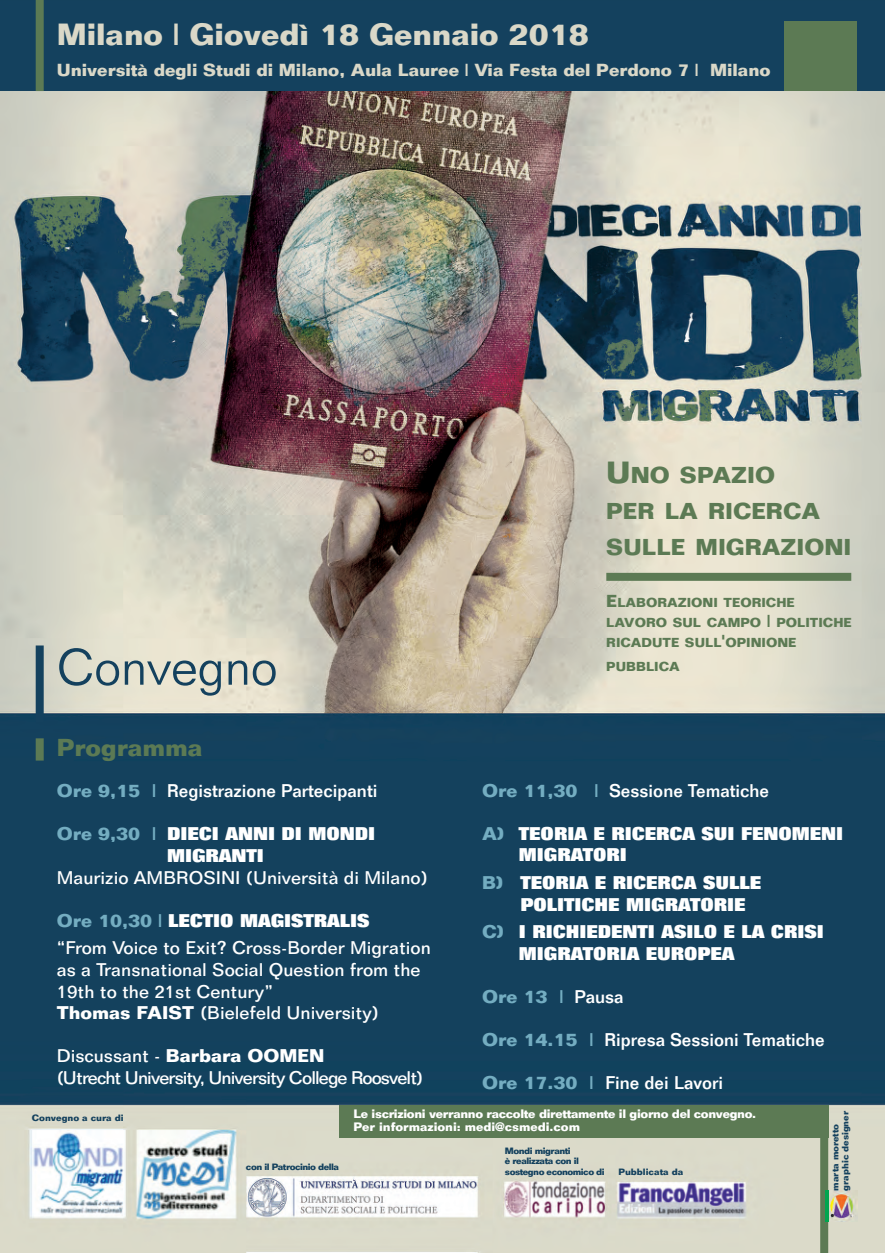
<style>
.page{position:relative;width:885px;height:1253px;background:#fff}
.page>*{position:absolute;margin:0;border:0;box-sizing:border-box;transform-origin:0 0}
.t1{font:300 50px "Folio BT";color:#14415e}
.t2{font:700 30px "Folio";color:#dad8c8}
.t3{font:700 24px "Folio";color:#5c7a54}
.t4{font:700 22.5px/36px "Folio";color:#5c7a54}
.t5{font:800 18px/21.6px "Folio";color:#fff}
.t6{font:500 18px/21.6px "Folio BT";color:#fff}
.t7{font:500 18px "Folio";color:#fff}
.t8{font:500 18px "Folio BT";letter-spacing:-.05em;color:#fff}
.t9{font:700 18px "Folio";color:#fff}
.t10{font:700 18px "Folio";color:#74adc1}
.t11{font:700 17.1px "Folio";color:#dad8c8}
.t12{font:700 12.8px/20.4px "Folio";color:#5c7a54}
.t13{font:700 12px/13px "Folio";letter-spacing:-.025em;color:#fff}
.t14{font:700 9px/10.8px "Folio";letter-spacing:-.05em;color:#14415e}
.t15{font:700 9px/10px "Folio";color:#14415e}
.s1{font-weight:700;color:#74adc1}
.s2{font-family:"Folio";font-weight:700}
.s3{font-family:"Folio BT";font-weight:500}
.s4{font-size:30px}
.s5{font-size:17px}
.s6{font-weight:500;color:#fff}
</style>
<div class="page">
<img style="left:1px;top:0;width:883px;height:1253px">
<div style="left:606px;top:573px;width:245px;height:8px;background:#5c7a54"></div>
<div style="left:36px;top:645px;width:8px;height:78px;background:#14415e"></div>
<div style="left:36px;top:738px;width:8px;height:23px;background:#5c7a54"></div>
<div style="left:339px;top:1105px;width:489px;height:33px;background:#5c7a54"></div>
<div style="left:0;top:1px;width:884px;height:90px;background:#14415e"></div>
<div style="left:36px;top:0;width:8px;height:91px;background:#5c7a54"></div>
<div style="left:820px;top:1105px;width:8px;height:148px;background:#5c7a54"></div>
<div style="left:784px;top:21px;width:72px;height:70px;background:#5c7a54"></div>
<img style="left:825px;top:1191px;width:32px;height:30px">
<h2 class="t2" style="left:57px;top:24px;width:533px">Milano | Giovedì 18 Gennaio 2018</h2>
<p class="t11" style="left:57px;top:64px;width:715px">Università degli Studi di Milano, Aula Lauree | Via Festa del Perdono 7 | Milano</p>
<h1 class="t1" style="left:57px;top:649px;width:222px">Convegno</h1>
<h3 class="t3" style="left:57px;top:739px;width:147px">Programma</h3>
<p class="t7" style="left:57px;top:784px;width:322px"><span class="s1">Ore 9,15 |</span> Registrazione Partecipanti</p>
<p class="t5" style="left:57px;top:825px;width:320px;text-align:center"><span class="s1">Ore 9,30 |</span> DIECI ANNI DI MONDI<br>MIGRANTI</p>
<p class="t6" style="left:57px;top:868px;width:373px">Maurizio AMBROSINI (Università di Milano)</p>
<p class="t5" style="left:57px;top:911px;width:314px"><span class="s1">Ore 10,30 |</span> LECTIO MAGISTRALIS</p>
<p class="t6" style="left:57px;top:939px;width:375px">“From Voice to Exit? Cross-Border Migration as a Transnational Social Question from the 19th to the 21st Century”<br><span class="s2">Thomas FAIST</span> (Bielefeld University)</p>
<p class="t9" style="left:57px;top:1049px;width:269px"><span class="s3">Discussant -</span> Barbara OOMEN</p>
<p class="t8" style="left:57px;top:1071px;width:368px">(Utrecht University, University College Roosvelt)</p>
<p class="t4" style="left:606px;top:459px;width:246px"><span class="s4">U</span>NO SPAZIO<br>PER LA RICERCA<br>SULLE MIGRAZIONI</p>
<p class="t12" style="left:606px;top:593px;width:247px"><span class="s5">E</span>LABORAZIONI TEORICHE<br>LAVORO SUL CAMPO <span class="s5">|</span> POLITICHE<br>RICADUTE SULL<span class="s5">'</span>OPINIONE</p>
<p class="t12" style="left:606px;top:657px;width:75px">PUBBLICA</p>
<p class="t7" style="left:482px;top:784px;width:288px"><span class="s1">Ore 11,30 |</span> Sessione Tematiche</p>
<p class="t5" style="left:519px;top:824px;width:326px;text-indent:-37px"><span class="s1">A)</span> TEORIA E RICERCA SUI FENOMENI<br>MIGRATORI</p>
<p class="t5" style="left:520px;top:874px;width:242px;text-indent:-38px"><span class="s1">B)</span> TEORIA E RICERCA SULLE<br>POLITICHE MIGRATORIE</p>
<p class="t5" style="left:519px;top:923px;width:306px;text-indent:-37px"><span class="s1">C)</span> I RICHIEDENTI ASILO E LA CRISI<br>MIGRATORIA EUROPEA</p>
<p class="t10" style="left:482px;top:990px;width:143px">Ore 13 | <span class="s6">Pausa</span></p>
<p class="t7" style="left:482px;top:1033px;width:344px"><span class="s1">Ore 14.15 |</span> Ripresa Sessioni Tematiche</p>
<p class="t7" style="left:482px;top:1077px;width:242px"><span class="s1">Ore 17.30 |</span> Fine dei Lavori</p>
<p class="t15" style="left:32px;top:1113px;width:93px">Convegno a cura di</p>
<p class="t14" style="left:246px;top:1162px;width:95px">con il Patrocinio della</p>
<p class="t13" style="left:353px;top:1108px;width:404px">Le iscrizioni verranno raccolte direttamente il giorno del convegno.<br>Per informazioni: medi@csmedi.com</p>
<p class="t14" style="left:505px;top:1146px;width:101px">Mondi migranti<br>è realizzata con il sostegno economico di</p>
<p class="t15" style="left:618px;top:1167px;width:66px">Pubblicata da</p>
<p class="t15" style="left:831px;top:1191px;width:81px;rotate:-90deg">marta moretto graphic designer</p>
</div>
